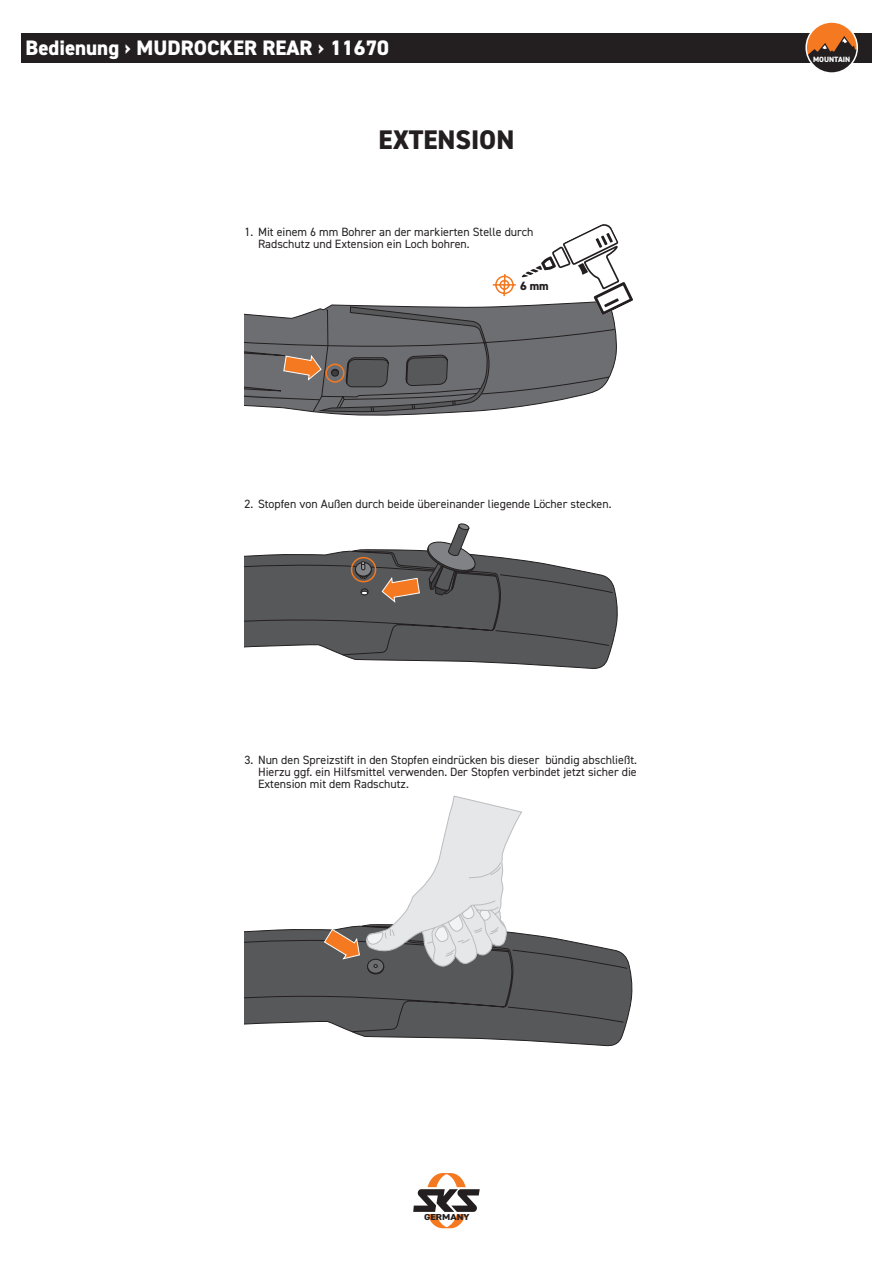
<style>
.page{position:relative;width:893px;height:1263px;background:#fff}
.page>*{position:absolute;margin:0;border:0;box-sizing:border-box;transform-origin:0 0}
.t1{font:800 27px "DIN2014";color:#231f20}
.t2{font:800 21px "DIN2014";color:#fff}
.t3{font:12px/12px "DIN2014";color:#231f20}
.t4{font:800 12px "DIN2014";color:#231f20}
.t5{font:800 8.7px "DIN2014";color:#231f20;scale:1.17 1}
.t6{font:800 7.65px "DIN2014";color:#fff}
</style>
<div class="page">
<svg style="left:244px;top:523px;width:374px;height:146px"></svg>
<svg style="left:244px;top:224px;width:389px;height:192px"></svg>
<div style="left:331px;top:370px;width:8px;height:6px;border:1px solid #231f20;border-radius:50%"></div>
<svg style="left:351px;top:960px;width:282px;height:87px"></svg>
<svg style="left:244px;top:796px;width:384px;height:236px"></svg>
<svg style="left:413px;top:1173px;width:67px;height:55px"></svg>
<div style="left:21px;top:34px;width:851px;height:29px;background:#231f20"></div>
<div style="left:806px;top:22px;width:51px;height:51px;background:#f47921;border-radius:50%"></div>
<svg style="left:808px;top:36px;width:49px;height:35px"></svg>
<div style="left:805px;top:21px;width:53px;height:53px;border:2px solid #fff;border-radius:50%"></div>
<h2 class="t2" style="left:26px;top:40px;width:365px">Bedienung › MUDROCKER REAR › 11670</h2>
<h1 class="t1" style="left:379px;top:130px;width:137px">EXTENSION</h1>
<p class="t3" style="left:258px;top:226px;width:277px;text-indent:-14px">1. Mit einem 6 mm Bohrer an der markierten Stelle durch<br>Radschutz und Extension ein Loch bohren.</p>
<p class="t4" style="left:520px;top:282px;width:30px">6 mm</p>
<p class="t3" style="left:244px;top:498px;width:369px">2. Stopfen von Außen durch beide übereinander liegende Löcher stecken.</p>
<p class="t3" style="left:258px;top:754px;width:380px;text-align:justify;text-indent:-14px">3. Nun den Spreizstift in den Stopfen eindrücken bis dieser bündig abschließt.<br>Hierzu ggf. ein Hilfsmittel verwenden. Der Stopfen verbindet jetzt sicher die Extension mit dem Radschutz.</p>
<p class="t5" style="left:424px;top:1214px;width:40px">GERMANY</p>
<p class="t6" style="left:813px;top:56px;width:39px">MOUNTAIN</p>
</div>
